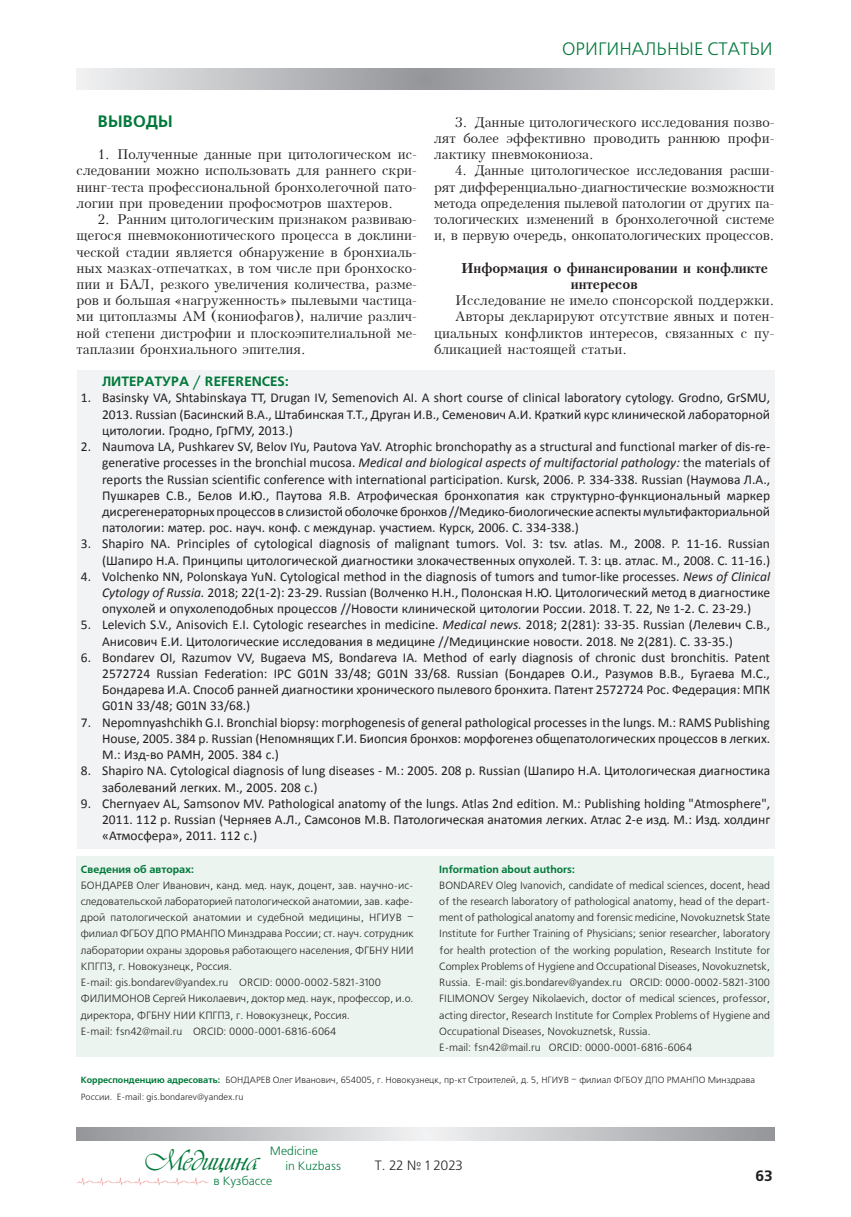
<style>
.page{position:relative;width:851px;height:1217px;background:#fff}
.page>*{position:absolute;margin:0;border:0;box-sizing:border-box;transform-origin:0 0}
.t1{font:30px "Vivaldi DCL";color:#00783a}
.t2{font:18px "Free Set C";color:#00783a}
.t3{font:700 16.5px "Free Set C";color:#00783a}
.t4{font:700 15px "Free Set C";color:#231f20}
.t5{font:13.5px/16.2px "Calibri";color:#231f20;text-align:justify}
.t6{font:13.5px/16.2px "Kudrashov Plain";color:#231f20;text-align:justify}
.t7{font:700 13.5px/16.2px "Kudrashov";color:#231f20}
.t8{font:700 13.5px "Free Set C";color:#00783a}
.t9{font:13.5px "Free Set C";color:#231f20}
.t10{font:12px/15px "Free Set C";color:#00783a}
.t11{font:10.5px/16.2px "Free Set C";color:#231f20}
.t12{font:700 10.5px "Free Set C";color:#00783a}
.t13{font:9px/16.2px "Free Set C";color:#231f20}
.s1{font-style:italic}
.s2{font-weight:700;color:#00783a}
</style>
<div class="page">
<svg style="left:77px;top:68px;width:697px;height:21px;background:#c1c2c5"></svg>
<svg style="left:77px;top:1127px;width:697px;height:13px;background:#c2c3c5"></svg>
<img style="left:76px;top:1177px;width:133px;height:9px">
<div style="left:77px;top:370px;width:697px;height:479px;background:#f2f3f4"></div>
<div style="left:77px;top:856px;width:349px;height:200px;background:#ebf4ef"></div>
<div style="left:426px;top:856px;width:348px;height:201px;background:#ebf4ef"></div>
<h2 class="t2" style="left:562px;top:40px;width:212px">ОРИГИНАЛЬНЫЕ СТАТЬИ</h2>
<p class="t3" style="left:98px;top:112px;width:76px">ВЫВОДЫ</p>
<p class="t6" style="left:77px;top:147px;width:342px;text-indent:21px">1. Полученные данные при цитологическом ис&shy;следовании можно использовать для раннего скри&shy;нинг-теста профессиональной бронхолегочной пато&shy;логии при проведении профосмотров шахтеров.</p>
<p class="t6" style="left:77px;top:211px;width:342px;text-indent:21px">2. Ранним цитологическим признаком развиваю&shy;щегося пневмокониотического процесса в доклини&shy;ческой стадии является обнаружение в бронхиаль&shy;ных мазках-отпечатках, в том числе при бронхоско&shy;пии и БАЛ, резкого увеличения количества, разме&shy;ров и большая «нагруженность» пылевыми частица&shy;ми цитоплазмы АМ (кониофагов), наличие различ&shy;ной степени дистрофии и плоскоэпителиальной ме&shy;таплазии бронхиального эпителия.</p>
<p class="t6" style="left:434px;top:114px;width:342px;text-indent:21px">3. Данные цитологического исследования позво&shy;лят более эффективно проводить раннюю профи&shy;лактику пневмокониоза.</p>
<p class="t6" style="left:434px;top:163px;width:342px;text-indent:21px">4. Данные цитологическое исследования расши&shy;рят дифференциально-диагностические возможности метода определения пылевой патологии от других па&shy;тологических изменений в бронхолегочной системе и, в первую очередь, онкопатологических процессов.</p>
<p class="t7" style="left:570px;top:260px;width:199px;text-indent:-109px">Информация о финансировании и конфликте интересов</p>
<p class="t6" style="left:455px;top:292px;width:320px">Исследование не имело спонсорской поддержки.</p>
<p class="t6" style="left:455px;top:309px;width:320px">Авторы декларируют отсутствие явных и потен-</p>
<p class="t6" style="left:434px;top:325px;width:342px">циальных конфликтов интересов, связанных с пу-</p>
<p class="t6" style="left:434px;top:341px;width:195px">бликацией настоящей статьи.</p>
<p class="t8" style="left:102px;top:374px;width:188px">ЛИТЕРАТУРА / REFERENCES:</p>
<p class="t5" style="left:102px;top:390px;width:669px;text-indent:-21px">1. Basinsky VA, Shtabinskaya TT, Drugan IV, Semenovich AI. A short course of clinical laboratory cytology. Grodno, GrSMU, 2013. Russian (Басинский В.А., Штабинская Т.Т., Друган И.В., Семенович А.И. Краткий курс клинической лабораторной цитологии. Гродно, ГрГМУ, 2013.)</p>
<p class="t5" style="left:102px;top:438px;width:669px;text-indent:-21px">2. Naumova LA, Pushkarev SV, Belov IYu, Pautova YaV. Atrophic bronchopathy as a structural and functional marker of dis-re&shy;generative processes in the bronchial mucosa. <span class="s1">Medical and biological aspects of multifactorial pathology:</span> the materials of reports the Russian scientific conference with international participation. Kursk, 2006. P. 334-338. Russian (Наумова Л.А., Пушкарев С.В., Белов И.Ю., Паутова Я.В. Атрофическая бронхопатия как структурно-функциональный маркер дисрегенераторных процессов в слизистой оболочке бронхов //Медико-биологические аспекты мультифакториальной патологии: матер. рос. науч. конф. с междунар. участием. Курск, 2006. С. 334-338.)</p>
<p class="t5" style="left:81px;top:535px;width:690px;text-align:right">3. Shapiro NA. Principles of cytological diagnosis of malignant tumors. Vol. 3: tsv. atlas. M., 2008. P. 11-16. Russian (Шапиро Н.А. Принципы цитологической диагностики злокачественных опухолей. Т. 3: цв. атлас. М., 2008. С. 11-16.)</p>
<p class="t5" style="left:102px;top:568px;width:669px;text-indent:-21px">4. Volchenko NN, Polonskaya YuN. Cytological method in the diagnosis of tumors and tumor-like processes. <span class="s1">News of Clinical Cytology of Russia.</span> 2018; 22(1-2): 23-29. Russian (Волченко Н.Н., Полонская Н.Ю. Цитологический метод в диагностике опухолей и опухолеподобных процессов //Новости клинической цитологии России. 2018. Т. 22, № 1-2. С. 23-29.)</p>
<p class="t5" style="left:102px;top:616px;width:669px;text-indent:-21px">5. Lelevich S.V., Anisovich E.I. Cytologic researches in medicine. <span class="s1">Medical news.</span> 2018; 2(281): 33-35. Russian (Лелевич С.В.,<br>Анисович Е.И. Цитологические исследования в медицине //Медицинские новости. 2018. № 2(281). С. 33-35.)</p>
<p class="t5" style="left:102px;top:649px;width:669px;text-indent:-21px">6. Bondarev OI, Razumov VV, Bugaeva MS, Bondareva IA. Method of early diagnosis of chronic dust bronchitis. Patent 2572724 Russian Federation: IPC G01N 33/48; G01N 33/68. Russian (Бондарев О.И., Разумов В.В., Бугаева М.С., Бондарева И.А. Способ ранней диагностики хронического пылевого бронхита. Патент 2572724 Рос. Федерация: МПК G01N 33/48; G01N 33/68.)</p>
<p class="t5" style="left:102px;top:714px;width:669px;text-indent:-21px">7. Nepomnyashchikh G.I. Bronchial biopsy: morphogenesis of general pathological processes in the lungs. M.: RAMS Publishing House, 2005. 384 p. Russian (Непомнящих Г.И. Биопсия бронхов: морфогенез общепатологических процессов в легких.<br>М.: Изд-во РАМН, 2005. 384 c.)</p>
<p class="t5" style="left:102px;top:762px;width:669px;text-indent:-21px">8. Shapiro NA. Cytological diagnosis of lung diseases - M.: 2005. 208 p. Russian (Шапиро Н.А. Цитологическая диагностика заболеваний легких. М., 2005. 208 c.)</p>
<p class="t5" style="left:102px;top:795px;width:669px;text-indent:-21px">9. Chernyaev AL, Samsonov MV. Pathological anatomy of the lungs. Atlas 2nd edition. M.: Publishing holding "Atmosphere", 2011. 112 p. Russian (Черняев А.Л., Самсонов М.В. Патологическая анатомия легких. Атлас 2-е изд. М.: Изд. холдинг «Атмосфера», 2011. 112 c.)</p>
<p class="t12" style="left:81px;top:862px;width:115px">Сведения об авторах:</p>
<p class="t11" style="left:81px;top:877px;width:334px">БОНДАРЕВ Олег Иванович, канд. мед. наук, доцент, зав. научно-ис&shy;следовательской лабораторией патологической анатомии, зав. кафе&shy;дрой патологической анатомии и судебной медицины, НГИУВ – филиал ФГБОУ ДПО РМАНПО Минздрава России; ст. науч. сотрудник лаборатории охраны здоровья работающего населения, ФГБНУ НИИ КПГПЗ, г. Новокузнецк, Россия.<br>E-mail: gis.bondarev@yandex.ru ORCID: 0000-0002-5821-3100<br>ФИЛИМОНОВ Сергей Николаевич, доктор мед. наук, профессор, и.о. директора, ФГБНУ НИИ КПГПЗ, г. Новокузнецк, Россия.<br>Е-mail: fsn42@mail.ru ORCID: 0000-0001-6816-6064</p>
<p class="t12" style="left:439px;top:862px;width:137px">Information about authors:</p>
<p class="t11" style="left:439px;top:877px;width:332px">BONDAREV Oleg Ivanovich, candidate of medical sciences, docent, head of the research laboratory of pathological anatomy, head of the depart&shy;ment of pathological anatomy and forensic medicine, Novokuznetsk State Institute for Further Training of Physicians; senior researcher, laboratory for health protection of the working population, Research Institute for Complex Problems of Hygiene and Occupational Diseases, Novokuznetsk, Russia. E-mail: gis.bondarev@yandex.ru ORCID: 0000-0002-5821-3100<br>FILIMONOV Sergey Nikolaevich, doctor of medical sciences, professor, acting director, Research Institute for Complex Problems of Hygiene and Occupational Diseases, Novokuznetsk, Russia.<br>E-mail: fsn42@mail.ru ORCID: 0000-0001-6816-6064</p>
<p class="t13" style="left:81px;top:1072px;width:675px"><span class="s2">Корреспонденцию адресовать:</span> БОНДАРЕВ Олег Иванович, 654005, г. Новокузнецк, пр-кт Строителей, д. 5, НГИУВ – филиал ФГБОУ ДПО РМАНПО Минздрава<br>России. E-mail: gis.bondarev@yandex.ru</p>
<p class="t10" style="left:285px;top:1143px;width:57px;text-indent:-15px">Medicine<br>in Kuzbass</p>
<h1 class="t1" style="left:146px;top:1143px;width:114px">Медицина</h1>
<p class="t9" style="left:375px;top:1157px;width:89px">T. 22 № 1 2023</p>
<p class="t10" style="left:213px;top:1173px;width:60px">в Кузбассе</p>
<p class="t4" style="left:755px;top:1166px;width:19px">63</p>
</div>
